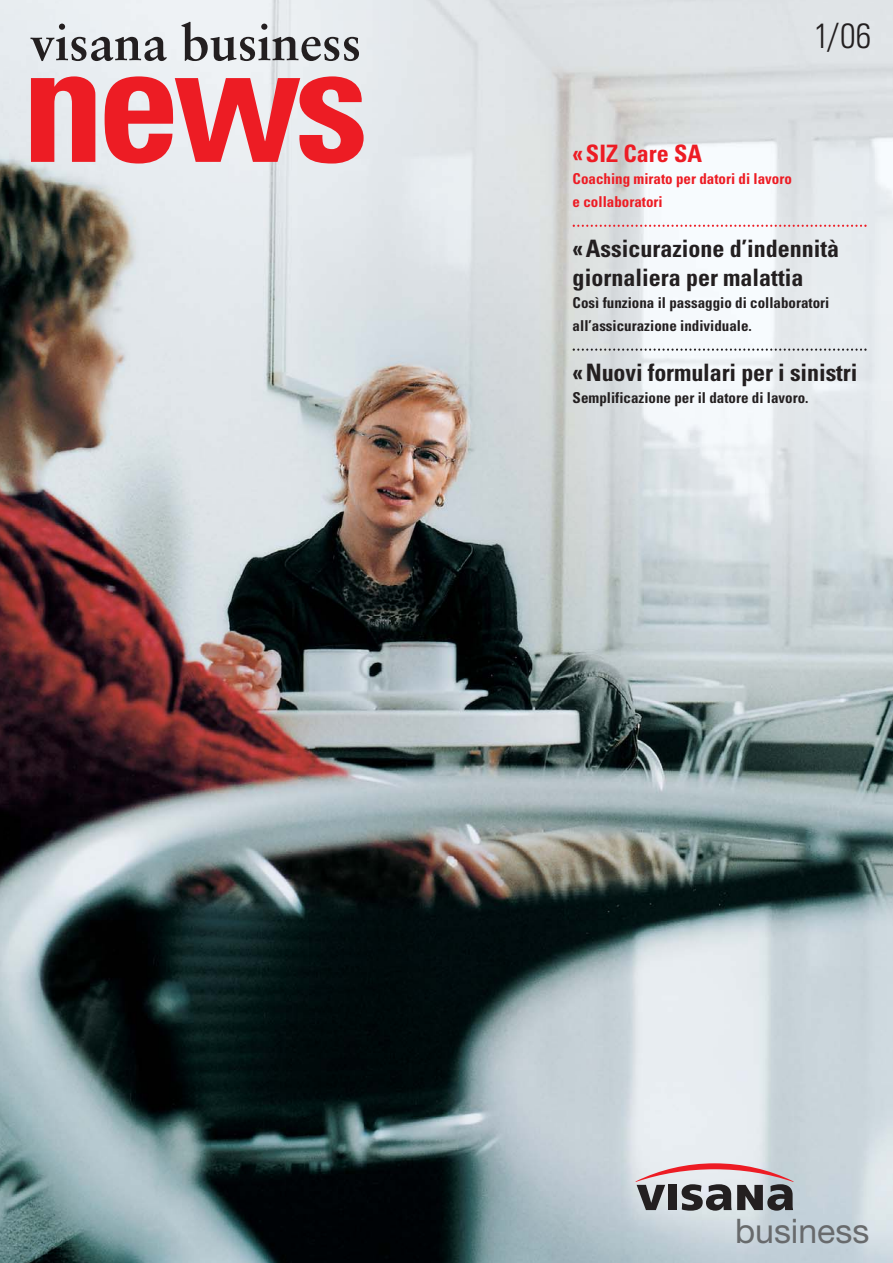
<style>
.page{position:relative;width:893px;height:1263px;background:#fff}
.page>*{position:absolute;margin:0;border:0;box-sizing:border-box;transform-origin:0 0}
.t1{font:700 condensed 165.9px "Univers LT";color:#ed1c24}
.t2{font:700 50.55px "Sabon LT";color:#231f20}
.t3{font:300 condensed 34.95px "Univers LT";color:#231f20}
.t4{font:33.9px "Helvetica Neue LT";color:#686a6c}
.t5{font:700 condensed 24px/28.8px "Univers LT";color:#231f20}
.t6{font:700 condensed 24px "Univers LT";color:#ed1c24}
.t7{font:700 condensed 15px/22.5px "Univers LT";color:#231f20}
.t8{font:700 condensed 15px/22.5px "Univers LT";color:#ed1c24}
</style>
<div class="page">
<img style="left:0;top:0;width:893px;height:1263px">
<h2 class="t2" style="left:30px;top:21px;width:333px">visana business</h2>
<h1 class="t1" style="left:22px;top:33px;width:348px">news</h1>
<h3 class="t3" style="left:814px;top:21px;width:59px">1/06</h3>
<h3 class="t6" style="left:573px;top:143px;width:131px">« SIZ Care SA</h3>
<p class="t8" style="left:573px;top:168px;width:221px">Coaching mirato per datori di lavoro e collaboratori</p>
<h3 class="t5" style="left:573px;top:235px;width:268px">« Assicurazione d’indennità giornaliera per malattia</h3>
<p class="t7" style="left:573px;top:292px;width:258px">Così funziona il passaggio di collaboratori all’assicurazione individuale.</p>
<h3 class="t5" style="left:573px;top:359px;width:286px">«Nuovi formulari per i sinistri</h3>
<p class="t7" style="left:573px;top:387px;width:237px">Semplificazione per il datore di lavoro.</p>
<h3 class="t4" style="left:735px;top:1218px;width:136px">business</h3>
</div>
